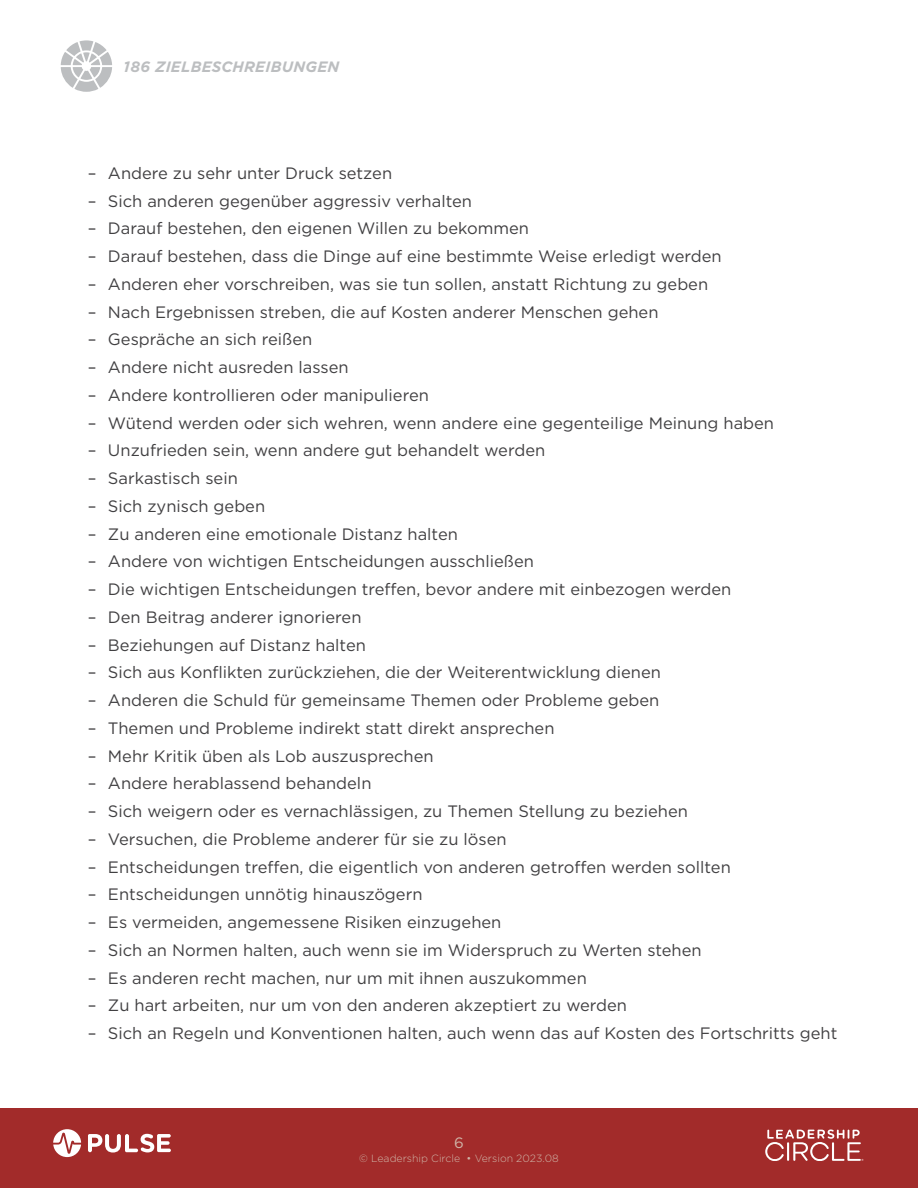
<style>
.page{position:relative;width:918px;height:1188px;background:#fff}
.page>*{position:absolute;margin:0;border:0;box-sizing:border-box;transform-origin:0 0}
.t1{font:16.5px "Gotham";color:#414042}
.t2{font:italic 700 15px "Gotham";letter-spacing:.015em;color:#bcbec0}
.t3{font:15px "Gotham";color:#d0b5a8}
.t4{font:300 10.5px "Gotham";color:#d0b5a8}
</style>
<div class="page">
<svg style="left:61px;top:40px;width:51px;height:52px"></svg>
<div style="left:0;top:1108px;width:918px;height:80px;background:#a22b2a"></div>
<svg style="left:765px;top:1129px;width:98px;height:32px"></svg>
<svg style="left:88px;top:1134px;width:83px;height:19px"></svg>
<svg style="left:53px;top:1129px;width:28px;height:28px"></svg>
<p class="t2" style="left:124px;top:57px;width:217px">186 ZIELBESCHREIBUNGEN</p>
<p class="t1" style="left:88px;top:162px;width:306px">– Andere zu sehr unter Druck setzen</p>
<p class="t1" style="left:88px;top:190px;width:386px">– Sich anderen gegenüber aggressiv verhalten</p>
<p class="t1" style="left:88px;top:218px;width:443px">– Darauf bestehen, den eigenen Willen zu bekommen</p>
<p class="t1" style="left:88px;top:246px;width:636px">– Darauf bestehen, dass die Dinge auf eine bestimmte Weise erledigt werden</p>
<p class="t1" style="left:88px;top:273px;width:622px">– Anderen eher vorschreiben, was sie tun sollen, anstatt Richtung zu geben</p>
<p class="t1" style="left:88px;top:301px;width:572px">– Nach Ergebnissen streben, die auf Kosten anderer Menschen gehen</p>
<p class="t1" style="left:88px;top:329px;width:226px">– Gespräche an sich reißen</p>
<p class="t1" style="left:88px;top:357px;width:262px">– Andere nicht ausreden lassen</p>
<p class="t1" style="left:88px;top:384px;width:343px">– Andere kontrollieren oder manipulieren</p>
<p class="t1" style="left:88px;top:412px;width:688px">– Wütend werden oder sich wehren, wenn andere eine gegenteilige Meinung haben</p>
<p class="t1" style="left:88px;top:440px;width:459px">– Unzufrieden sein, wenn andere gut behandelt werden</p>
<p class="t1" style="left:88px;top:468px;width:152px">– Sarkastisch sein</p>
<p class="t1" style="left:88px;top:496px;width:179px">– Sich zynisch geben</p>
<p class="t1" style="left:88px;top:523px;width:372px">– Zu anderen eine emotionale Distanz halten</p>
<p class="t1" style="left:88px;top:551px;width:448px">– Andere von wichtigen Entscheidungen ausschließen</p>
<p class="t1" style="left:88px;top:579px;width:645px">– Die wichtigen Entscheidungen treffen, bevor andere mit einbezogen werden</p>
<p class="t1" style="left:88px;top:607px;width:275px">– Den Beitrag anderer ignorieren</p>
<p class="t1" style="left:88px;top:634px;width:280px">– Beziehungen auf Distanz halten</p>
<p class="t1" style="left:88px;top:662px;width:575px">– Sich aus Konflikten zurückziehen, die der Weiterentwicklung dienen</p>
<p class="t1" style="left:88px;top:690px;width:573px">– Anderen die Schuld für gemeinsame Themen oder Probleme geben</p>
<p class="t1" style="left:88px;top:718px;width:468px">– Themen und Probleme indirekt statt direkt ansprechen</p>
<p class="t1" style="left:88px;top:745px;width:347px">– Mehr Kritik üben als Lob auszusprechen</p>
<p class="t1" style="left:88px;top:773px;width:285px">– Andere herablassend behandeln</p>
<p class="t1" style="left:88px;top:801px;width:602px">– Sich weigern oder es vernachlässigen, zu Themen Stellung zu beziehen</p>
<p class="t1" style="left:88px;top:829px;width:421px">– Versuchen, die Probleme anderer für sie zu lösen</p>
<p class="t1" style="left:88px;top:856px;width:645px">– Entscheidungen treffen, die eigentlich von anderen getroffen werden sollten</p>
<p class="t1" style="left:88px;top:884px;width:336px">– Entscheidungen unnötig hinauszögern</p>
<p class="t1" style="left:88px;top:912px;width:415px">– Es vermeiden, angemessene Risiken einzugehen</p>
<p class="t1" style="left:88px;top:940px;width:615px">– Sich an Normen halten, auch wenn sie im Widerspruch zu Werten stehen</p>
<p class="t1" style="left:88px;top:967px;width:501px">– Es anderen recht machen, nur um mit ihnen auszukommen</p>
<p class="t1" style="left:88px;top:995px;width:541px">– Zu hart arbeiten, nur um von den anderen akzeptiert zu werden</p>
<p class="t1" style="left:88px;top:1023px;width:751px">– Sich an Regeln und Konventionen halten, auch wenn das auf Kosten des Fortschritts geht</p>
<p class="t3" style="left:454px;top:1133px;width:11px">6</p>
<p class="t4" style="left:359px;top:1152px;width:201px">© Leadership Circle • Version 2023.08</p>
</div>
